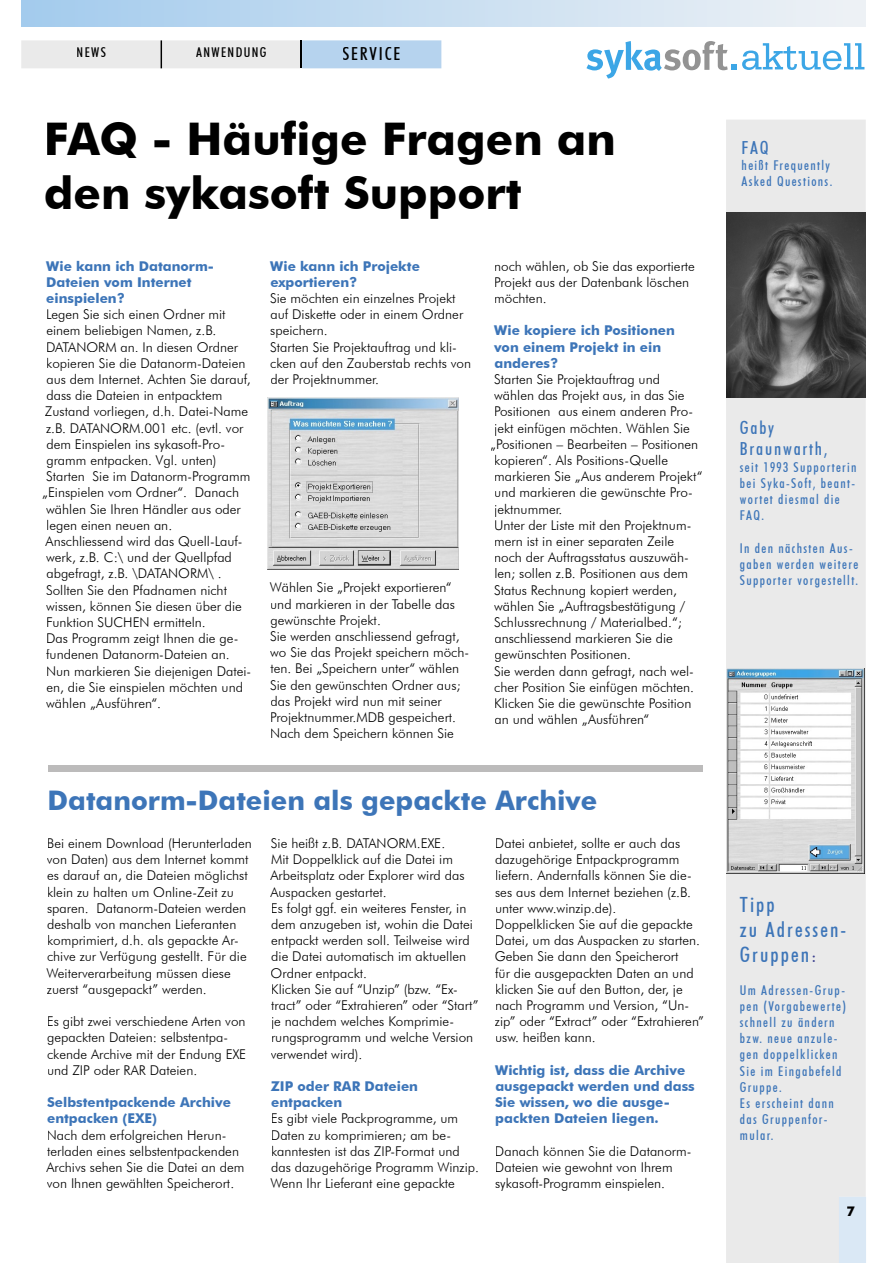
<style>
.page{position:relative;width:893px;height:1263px;background:#fff}
.page>*{position:absolute;margin:0;border:0;box-sizing:border-box;transform-origin:0 0}
.t1{font:700 45px/54px "Futura BT";color:#000}
.t2{font:700 27px "Futura BT";color:#3d75b8}
.t3{font:500 condensed 21px/25.2px "Futura BT";letter-spacing:.1em;color:#3d75b8}
.t4{font:500 condensed 18px/21.6px "Futura BT";letter-spacing:.1em;color:#3d75b8}
.t5{font:500 condensed 18px "Futura BT";letter-spacing:.1em;color:#000}
.t6{font:300 13.5px/16.2px "Futura BT";color:#000}
.t7{font:700 13.5px/16.2px "Futura BT";color:#3d75b8}
.t8{font:500 condensed 13.5px/16.2px "Futura BT";letter-spacing:.1em;color:#3d75b8}
.t9{font:500 condensed 13.5px "Futura BT";letter-spacing:.1em;color:#000}
.t10{font:700 13.5px "Futura BT";color:#000}
.s1{font-size:18px;color:#3a3f8e}
</style>
<div class="page">
<div style="left:726px;top:120px;width:140px;height:1143px;background:#eaeaea"></div>
<div style="left:21px;top:0;width:844px;height:27px;background:linear-gradient(to right,#a3cbed,#eef2f5)"></div>
<svg style="left:742px;top:43px;width:122px;height:27px"></svg>
<svg style="left:586px;top:41px;width:150px;height:37px"></svg>
<div style="left:839px;top:1197px;width:27px;height:66px;background:#dae8f5"></div>
<div style="left:847px;top:1206px;width:8px;height:10px;background:#dae8f5"></div>
<div style="left:48px;top:765px;width:654px;height:7px;background:#bcbbbb"></div>
<img style="left:726px;top:213px;width:139px;height:184px">
<img style="left:267px;top:397px;width:192px;height:173px">
<img style="left:726px;top:669px;width:139px;height:204px">
<svg style="left:21px;top:40px;width:420px;height:28px;background:#d8e1e9"></svg>
<div style="left:78px;top:47px;width:28px;height:10px;background:#eaeaea"></div>
<div style="left:196px;top:47px;width:70px;height:10px;background:#eaeaea"></div>
<div style="left:343px;top:47px;width:57px;height:13px;background:#b6d3ee"></div>
<p class="t9" style="left:77px;top:44px;width:31px">NEWS</p>
<p class="t9" style="left:196px;top:44px;width:72px">ANWENDUNG</p>
<h3 class="t5" style="left:342px;top:43px;width:59px">SERVICE</h3>
<h1 class="t1" style="left:44px;top:112px;width:573px">FAQ - Häufige Fragen an den sykasoft Support</h1>
<p class="t7" style="left:46px;top:257px;width:169px">Wie kann ich Datanorm-<br>Dateien vom Internet einspielen?</p>
<p class="t6" style="left:46px;top:306px;width:181px">Legen Sie sich einen Ordner mit</p>
<p class="t6" style="left:46px;top:322px;width:171px">einem beliebigen Namen, z.B.</p>
<p class="t6" style="left:46px;top:338px;width:194px">DATANORM an. In diesen Ordner</p>
<p class="t6" style="left:46px;top:355px;width:201px">kopieren Sie die Datanorm-Dateien</p>
<p class="t6" style="left:46px;top:371px;width:206px">aus dem Internet. Achten Sie darauf,</p>
<p class="t6" style="left:46px;top:387px;width:178px">dass die Dateien in entpacktem</p>
<p class="t6" style="left:45px;top:403px;width:205px">Zustand vorliegen, d.h. Datei-Name</p>
<p class="t6" style="left:46px;top:419px;width:199px">z.B. DATANORM.001 etc. (evtl. vor</p>
<p class="t6" style="left:46px;top:436px;width:180px">dem Einspielen ins sykasoft-Pro-</p>
<p class="t6" style="left:46px;top:452px;width:172px">gramm entpacken. Vgl. unten)</p>
<p class="t6" style="left:46px;top:468px;width:206px">Starten Sie im Datanorm-Programm</p>
<p class="t6" style="left:42px;top:484px;width:198px">„Einspielen vom Ordner“. Danach</p>
<p class="t6" style="left:46px;top:500px;width:196px">wählen Sie Ihren Händler aus oder</p>
<p class="t6" style="left:46px;top:517px;width:127px">legen einen neuen an.</p>
<p class="t6" style="left:46px;top:533px;width:199px">Anschliessend wird das Quell-Lauf-</p>
<p class="t6" style="left:46px;top:549px;width:187px">werk, z.B. C:\ und der Quellpfad</p>
<p class="t6" style="left:46px;top:565px;width:177px">abgefragt, z.B. \DATANORM\ .</p>
<p class="t6" style="left:46px;top:581px;width:182px">Sollten Sie den Pfadnamen nicht</p>
<p class="t6" style="left:46px;top:598px;width:197px">wissen, können Sie diesen über die</p>
<p class="t6" style="left:46px;top:614px;width:161px">Funktion SUCHEN ermitteln.</p>
<p class="t6" style="left:46px;top:630px;width:194px">Das Programm zeigt Ihnen die ge-</p>
<p class="t6" style="left:46px;top:646px;width:185px">fundenen Datanorm-Dateien an.</p>
<p class="t6" style="left:46px;top:662px;width:207px">Nun markieren Sie diejenigen Datei-</p>
<p class="t6" style="left:46px;top:679px;width:198px">en, die Sie einspielen möchten und</p>
<p class="t6" style="left:46px;top:695px;width:116px">wählen „Ausführen“.</p>
<p class="t7" style="left:270px;top:257px;width:151px">Wie kann ich Projekte exportieren?</p>
<p class="t6" style="left:270px;top:290px;width:202px">Sie möchten ein einzelnes Projekt auf Diskette oder in einem Ordner speichern.<br>Starten Sie Projektauftrag und kli&shy;cken auf den Zauberstab rechts von der Projektnummer.</p>
<p class="t6" style="left:270px;top:579px;width:201px">Wählen Sie „Projekt exportieren“ und markieren in der Tabelle das gewünschte Projekt.<br>Sie werden anschliessend gefragt, wo Sie das Projekt speichern möch&shy;ten. Bei „Speichern unter“ wählen<br>Sie den gewünschten Ordner aus; das Projekt wird nun mit seiner<br>Projektnummer.MDB gespeichert.<br>Nach dem Speichern können Sie</p>
<p class="t6" style="left:494px;top:257px;width:202px">noch wählen, ob Sie das exportierte<br>Projekt aus der Datenbank löschen möchten.</p>
<p class="t7" style="left:494px;top:322px;width:182px">Wie kopiere ich Positionen von einem Projekt in ein anderes?</p>
<p class="t6" style="left:494px;top:371px;width:167px">Starten Sie Projektauftrag und</p>
<p class="t6" style="left:494px;top:387px;width:192px">wählen das Projekt aus, in das Sie</p>
<p class="t6" style="left:494px;top:403px;width:201px">Positionen aus einem anderen Pro-</p>
<p class="t6" style="left:494px;top:419px;width:197px">jekt einfügen möchten. Wählen Sie</p>
<p class="t6" style="left:490px;top:436px;width:209px">„Positionen – Bearbeiten – Positionen</p>
<p class="t6" style="left:494px;top:452px;width:175px">kopieren“. Als Positions-Quelle</p>
<p class="t6" style="left:494px;top:468px;width:210px">markieren Sie „Aus anderem Projekt“</p>
<p class="t6" style="left:494px;top:484px;width:200px">und markieren die gewünschte Pro-</p>
<p class="t6" style="left:494px;top:500px;width:70px">jektnummer.</p>
<p class="t6" style="left:494px;top:517px;width:199px">Unter der Liste mit den Projektnum-</p>
<p class="t6" style="left:494px;top:533px;width:181px">mern ist in einer separaten Zeile</p>
<p class="t6" style="left:494px;top:549px;width:196px">noch der Auftragsstatus auszuwäh-</p>
<p class="t6" style="left:494px;top:565px;width:195px">len; sollen z.B. Positionen aus dem</p>
<p class="t6" style="left:494px;top:581px;width:185px">Status Rechnung kopiert werden,</p>
<p class="t6" style="left:494px;top:598px;width:192px">wählen Sie „Auftragsbestätigung /</p>
<p class="t6" style="left:494px;top:614px;width:189px">Schlussrechnung / Materialbed.“;</p>
<p class="t6" style="left:494px;top:630px;width:180px">anschliessend markieren Sie die</p>
<p class="t6" style="left:494px;top:646px;width:138px">gewünschten Positionen.</p>
<p class="t6" style="left:494px;top:662px;width:201px">Sie werden dann gefragt, nach wel-</p>
<p class="t6" style="left:494px;top:679px;width:201px">cher Position Sie einfügen möchten.</p>
<p class="t6" style="left:494px;top:695px;width:199px">Klicken Sie die gewünschte Position</p>
<p class="t6" style="left:494px;top:711px;width:156px">an und wählen „Ausführen“</p>
<h2 class="t2" style="left:48px;top:784px;width:551px">Datanorm-Dateien als gepackte Archive</h2>
<p class="t6" style="left:47px;top:835px;width:207px">Bei einem Download (Herunterladen von Daten) aus dem Internet kommt es darauf an, die Dateien möglichst klein zu halten um Online-Zeit zu sparen. Datanorm-Dateien werden deshalb von manchen Lieferanten komprimiert, d.h. als gepackte Ar&shy;chive zur Verfügung gestellt. Für die Weiterverarbeitung müssen diese zuerst “ausgepackt” werden.</p>
<p class="t6" style="left:47px;top:1013px;width:201px">Es gibt zwei verschiedene Arten von gepackten Dateien: selbstentpa&shy;ckende Archive mit der Endung EXE und ZIP oder RAR Dateien.</p>
<p class="t7" style="left:47px;top:1094px;width:185px">Selbstentpackende Archive entpacken (EXE)</p>
<p class="t6" style="left:46px;top:1126px;width:200px">Nach dem erfolgreichen Herun&shy;terladen eines selbstentpackenden Archivs sehen Sie die Datei an dem von Ihnen gewählten Speicherort.</p>
<p class="t6" style="left:270px;top:835px;width:210px">Sie heißt z.B. DATANORM.EXE.<br>Mit Doppelklick auf die Datei im<br>Arbeitsplatz oder Explorer wird das<br>Auspacken gestartet.<br>Es folgt ggf. ein weiteres Fenster, in dem anzugeben ist, wohin die Datei entpackt werden soll. Teilweise wird die Datei automatisch im aktuellen<br>Ordner entpackt.<br>Klicken Sie auf “Unzip” (bzw. “Ex&shy;tract” oder “Extrahieren” oder “Start” je nachdem welches Komprimie&shy;rungsprogramm und welche Version verwendet wird).</p>
<p class="t7" style="left:271px;top:1078px;width:149px">ZIP oder RAR Dateien entpacken</p>
<p class="t6" style="left:271px;top:1110px;width:210px">Es gibt viele Packprogramme, um<br>Daten zu komprimieren; am be&shy;kanntesten ist das ZIP-Format und das dazugehörige Programm Winzip.<br>Wenn Ihr Lieferant eine gepackte</p>
<p class="t6" style="left:495px;top:835px;width:211px">Datei anbietet, sollte er auch das dazugehörige Entpackprogramm liefern. Andernfalls können Sie die&shy;ses aus dem Internet beziehen (z.B. unter www.winzip.de).<br>Doppelklicken Sie auf die gepackte<br>Datei, um das Auspacken zu starten.<br>Geben Sie dann den Speicherort<br>für die ausgepackten Daten an und klicken Sie auf den Button, der, je nach Programm und Version, “Un&shy;zip” oder “Extract” oder “Extrahieren” usw. heißen kann.</p>
<p class="t7" style="left:495px;top:1062px;width:201px">Wichtig ist, dass die Archive ausgepackt werden und dass<br>Sie wissen, wo die ausge&shy;packten Dateien liegen.</p>
<p class="t6" style="left:495px;top:1143px;width:198px">Danach können Sie die Datanorm-<br>Dateien wie gewohnt von Ihrem sykasoft-Programm einspielen.</p>
<h3 class="t4" style="left:742px;top:136px;width:28px">FAQ</h3>
<p class="t8" style="left:742px;top:157px;width:92px">heißt Frequently<br>Asked Questions.</p>
<h3 class="t4" style="left:740px;top:416px;width:89px">Gaby<br>Braunwarth,</h3>
<p class="t8" style="left:740px;top:459px;width:118px">seit 1993 Supporterin bei Syka-Soft, beant&shy;wortet diesmal die<br>FAQ.</p>
<p class="t8" style="left:740px;top:540px;width:120px">In den nächsten Aus&shy;gaben werden weitere<br>Supporter vorgestellt.</p>
<h3 class="t3" style="left:740px;top:891px;width:108px">Tipp<br>zu Adressen-<br>Gruppen<span class="s1">:</span></h3>
<p class="t8" style="left:740px;top:982px;width:108px">Um Adressen-Grup&shy;pen (Vorgabewerte) schnell zu ändern bzw. neue anzule&shy;gen doppelklicken<br>Sie im Eingabefeld<br>Gruppe.<br>Es erscheint dann das Gruppenfor&shy;mular.</p>
<p class="t10" style="left:847px;top:1203px;width:10px">7</p>
</div>
